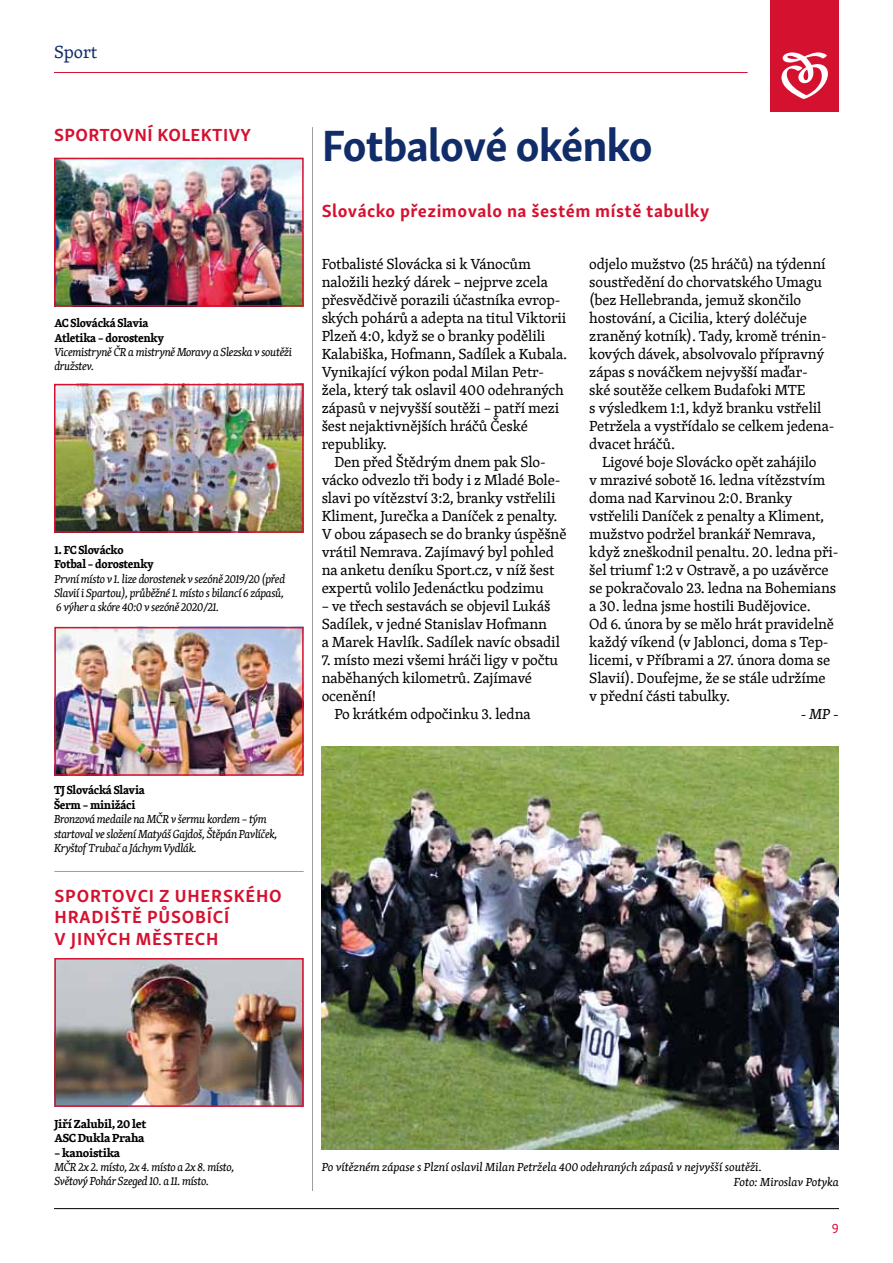
<style>
.page{position:relative;width:893px;height:1263px;background:#fff}
.page>*{position:absolute;margin:0;border:0;box-sizing:border-box;transform-origin:0 0}
.t1{font:700 45px "Skolar Sans Latn";letter-spacing:-.025em;color:#102d69}
.t2{font:700 18px "Skolar Sans Latn";letter-spacing:.025em;color:#d51130}
.t3{font:700 18px/21.6px "Skolar Sans Latn";letter-spacing:.045em;color:#d51130}
.t4{font:18px "Skolar Latin";color:#102d69}
.t5{font:15px/18px "Skolar Latin";letter-spacing:-.01em;color:#000}
.t6{font:italic 15px "Skolar Latin";color:#000}
.t7{font:13.5px "Skolar Sans Latn";color:#d51130}
.t8{font:italic 12px/14.4px "Skolar Latin";letter-spacing:-.025em;color:#000;scale:.95 1}
.t9{font:italic 12px/14.4px "Skolar Latin";color:#000}
.t10{font:700 12px/14.4px "Skolar Latin";letter-spacing:-.025em;color:#000;scale:.95 1}
.t11{font:700 12px/14.4px "Skolar Latin";letter-spacing:-.025em;color:#000}
</style>
<div class="page">
<hr style="left:54px;top:72px;width:694px;height:1px;background:#d51130">
<div style="left:770px;top:0;width:69px;height:111px;background:#d51130"></div>
<hr style="left:54px;top:1208px;width:785px;height:1px;background:#000">
<svg style="left:781px;top:52px;width:47px;height:47px"></svg>
<hr style="left:54px;top:871px;width:250px;height:1px;background:#9d9d9c">
<img style="left:57px;top:630px;width:244px;height:143px">
<div style="left:54px;top:627px;width:250px;height:149px;border:2px solid #d51130"></div>
<img style="left:57px;top:961px;width:244px;height:143px">
<div style="left:54px;top:958px;width:250px;height:149px;border:2px solid #d51130"></div>
<img style="left:57px;top:387px;width:244px;height:143px">
<div style="left:54px;top:384px;width:250px;height:149px;border:2px solid #d51130"></div>
<img style="left:322px;top:746px;width:517px;height:403px">
<img style="left:57px;top:161px;width:244px;height:143px">
<div style="left:54px;top:158px;width:250px;height:149px;border:2px solid #d51130"></div>
<hr style="left:312px;top:127px;width:1px;height:1064px;background:#9d9d9c">
<p class="t4" style="left:54px;top:38px;width:45px">Sport</p>
<p class="t2" style="left:54px;top:121px;width:198px">SPORTOVNÍ KOLEKTIVY</p>
<p class="t10" style="left:54px;top:315px;width:117px">AC Slovácká Slavia<br>Atletika – dorostenky</p>
<p class="t8" style="left:54px;top:344px;width:252px">Vicemistryně ČR a mistryně Moravy a Slezska v soutěži družstev.</p>
<p class="t10" style="left:54px;top:542px;width:106px">1. FC Slovácko<br>Fotbal – dorostenky</p>
<p class="t8" style="left:54px;top:571px;width:245px;text-align:justify">První místo v 1. lize dorostenek v sezóně 2019/20 (před Slavií i Spartou), průběžné 1. místo s bilancí 6 zápasů, 6 výher a skóre 40:0 v sezóně 2020/21.</p>
<p class="t10" style="left:54px;top:782px;width:97px">TJ Slovácká Slavia<br>Šerm – minižáci</p>
<p class="t8" style="left:54px;top:811px;width:237px">Bronzová medaile na MČR v šermu kordem – tým startoval ve složení Matyáš Gajdoš, Štěpán Pavlíček,<br>Kryštof Trubač a Jáchym Vydlák.</p>
<p class="t2" style="left:55px;top:881px;width:23px">Sportovci</p>
<p class="t2" style="left:159px;top:881px;width:41px">z Uherského</p>
<p class="t2" style="left:55px;top:903px;width:24px">Hradi</p>
<p class="t3" style="left:55px;top:905px;width:161px;text-indent:56px">ště působící v jiných městech</p>
<h1 class="t1" style="left:322px;top:109px;width:333px">Fotbalové okénko</h1>
<p class="t2" style="left:322px;top:197px;width:389px">Slovácko přezimovalo na šestém místě tabulky</p>
<p class="t5" style="left:322px;top:254px;width:247px">Fotbalisté Slovácka si k Vánocům naložili hezký dárek – nejprve zcela přesvědčivě porazili účastníka evrop&shy;ských pohárů a adepta na titul Viktorii Plzeň 4:0, když se o branky podělili Kalabiška, Hofmann, Sadílek a Kubala.<br>Vynikající výkon podal Milan Petr&shy;žela, který tak oslavil 400 odehraných zápasů v nejvyšší soutěži – patří mezi šest nejaktivnějších hráčů České republiky.</p>
<p class="t5" style="left:322px;top:452px;width:246px;text-indent:13px">Den před Štědrým dnem pak Slo&shy;vácko odvezlo tři body i z Mladé Bole&shy;slavi po vítězství 3:2, branky vstřelili Kliment, Jurečka a Daníček z penalty.<br>V obou zápasech se do branky úspěšně vrátil Nemrava. Zajímavý byl pohled na anketu deníku Sport.cz, v níž šest expertů volilo Jedenáctku podzimu</p>
<p class="t5" style="left:322px;top:596px;width:240px">– ve třech sestavách se objevil Lukáš<br>Sadílek, v jedné Stanislav Hofmann<br>a Marek Havlík. Sadílek navíc obsadil</p>
<p class="t5" style="left:322px;top:650px;width:238px">7. místo mezi všemi hráči ligy v počtu</p>
<p class="t5" style="left:322px;top:668px;width:212px">naběhaných kilometrů. Zajímavé</p>
<p class="t5" style="left:322px;top:686px;width:56px">ocenění!</p>
<p class="t5" style="left:334px;top:704px;width:198px">Po krátkém odpočinku 3. ledna</p>
<p class="t5" style="left:589px;top:254px;width:247px">odjelo mužstvo (25 hráčů) na týdenní soustředění do chorvatského Umagu (bez Hellebranda, jemuž skončilo hostování, a Cicilia, který doléčuje zraněný kotník). Tady, kromě trénin&shy;kových dávek, absolvovalo přípravný zápas s nováčkem nejvyšší maďar-<br>ské soutěže celkem Budafoki MTE<br>s výsledkem 1:1, když branku vstřelil Petržela a vystřídalo se celkem jedena&shy;dvacet hráčů.</p>
<p class="t5" style="left:589px;top:452px;width:251px;text-indent:13px">Ligové boje Slovácko opět zahájilo<br>v mrazivé sobotě 16. ledna vítězstvím doma nad Karvinou 2:0. Branky vstřelili Daníček z penalty a Kliment, mužstvo podržel brankář Nemrava, když zneškodnil penaltu. 20. ledna při&shy;šel triumf 1:2 v Ostravě, a po uzávěrce se pokračovalo 23. ledna na Bohemians a 30. ledna jsme hostili Budějovice.<br>Od 6. února by se mělo hrát pravidelně každý víkend (v Jablonci, doma s Tep&shy;licemi, v Příbrami a 27. února doma se Slavií). Doufejme, že se stále udržíme<br>v přední části tabulky.</p>
<p class="t6" style="left:801px;top:702px;width:40px">- MP -</p>
<p class="t11" style="left:54px;top:1116px;width:94px">Jiří Zalubil, 20 let<br>ASC Dukla Praha</p>
<p class="t11" style="left:54px;top:1145px;width:67px">– kanoistika</p>
<p class="t8" style="left:54px;top:1159px;width:191px">MČR 2x 2. místo, 2x 4. místo a 2x 8. místo,<br>Světový Pohár Szeged 10. a 11. místo.</p>
<p class="t9" style="left:734px;top:1159px;width:107px;text-indent:-412px">Po vítězném zápase s Plzní oslavil Milan Petržela 400 odehraných zápasů v nejvyšší soutěži.<br>Foto: Miroslav Potyka</p>
<p class="t7" style="left:832px;top:1218px;width:9px">9</p>
</div>
